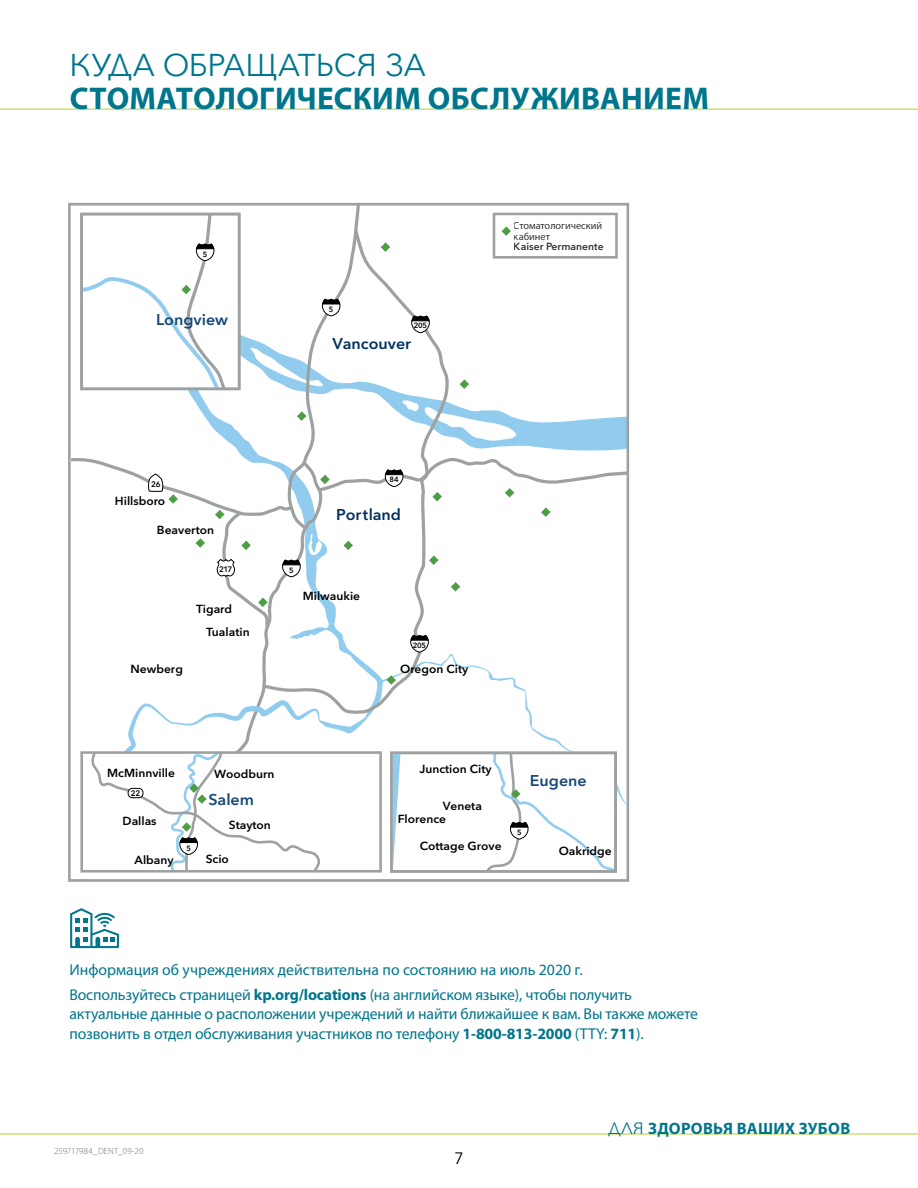
<style>
.page{position:relative;width:918px;height:1188px;background:#fff}
.page>*{position:absolute;margin:0;border:0;box-sizing:border-box;transform-origin:0 0}
.t1{font:700 31.5px "Myriad Pro";letter-spacing:.01em;color:#00768c}
.t2{font:31.5px "Avenir Next";letter-spacing:-.005em;color:#00768c}
.t3{font:700 16.5px "Myriad Pro";letter-spacing:.015em;color:#00768c}
.t4{font:16.5px "Avenir Next";color:#000}
.t5{font:15.75px/24.9px "Myriad Pro";letter-spacing:-.01em;color:#00768c}
.t6{font:600 15.45px "Avenir Next LT Pro";color:#164777}
.t7{font:600 15.45px "Avenir Next LT Pro";color:#00305f}
.t8{font:600 11.7px/13.5px "Avenir Next LT Pro";color:#000}
.t9{font:10.35px/10.4px "Myriad Pro";color:#000}
.t10{font:600 10.35px "Avenir Next LT Pro";color:#000}
.t11{font:300 9px "Myriad Pro";letter-spacing:.005em;color:#6d6e71}
.t12{font:600 7.95px "Avenir Next LT Pro";letter-spacing:-.035em;color:#000}
.t13{font:600 7.5px "Avenir Next LT Pro";letter-spacing:-.02em;color:#000}
.s1{font-weight:700}
.s2{font-family:"Avenir Next";font-weight:400}
</style>
<div class="page">
<hr style="left:0;top:1134px;width:918px;height:1px;background:#b3d235">
<hr style="left:0;top:109px;width:918px;height:1px;background:#b3d235">
<svg style="left:70px;top:908px;width:49px;height:40px"></svg>
<svg style="left:68px;top:202px;width:561px;height:673px"></svg>
<h1 class="t2" style="left:69px;top:39px;width:358px">КУДА ОБРАЩАТЬСЯ ЗА</h1>
<h1 class="t1" style="left:70px;top:78px;width:641px">СТОМАТОЛОГИЧЕСКИМ ОБСЛУЖИВАНИЕМ</h1>
<p class="t13" style="left:203px;top:250px;width:6px">5</p>
<p class="t6" style="left:156px;top:311px;width:73px">Longview</p>
<p class="t13" style="left:329px;top:305px;width:6px">5</p>
<p class="t13" style="left:414px;top:321px;width:15px">205</p>
<p class="t7" style="left:332px;top:334px;width:80px">Vancouver</p>
<p class="t9" style="left:514px;top:221px;width:90px">Стоматологический кабинет</p>
<p class="t10" style="left:514px;top:240px;width:92px">Kaiser Permanente</p>
<p class="t12" style="left:151px;top:479px;width:11px">26</p>
<p class="t8" style="left:115px;top:495px;width:52px">Hillsboro</p>
<p class="t8" style="left:157px;top:523px;width:59px">Beaverton</p>
<p class="t12" style="left:219px;top:564px;width:15px">217</p>
<p class="t8" style="left:196px;top:603px;width:37px">Tigard</p>
<p class="t8" style="left:131px;top:662px;width:54px">Newberg</p>
<p class="t8" style="left:206px;top:625px;width:45px">Tualatin</p>
<p class="t13" style="left:389px;top:475px;width:11px">84</p>
<p class="t7" style="left:336px;top:505px;width:66px">Portland</p>
<p class="t13" style="left:289px;top:566px;width:6px">5</p>
<p class="t8" style="left:303px;top:589px;width:59px">Milwaukie</p>
<p class="t13" style="left:413px;top:640px;width:15px">205</p>
<p class="t8" style="left:400px;top:662px;width:69px">Oregon City</p>
<p class="t8" style="left:107px;top:766px;width:69px">McMinnville</p>
<p class="t8" style="left:123px;top:814px;width:36px">Dallas</p>
<p class="t12" style="left:131px;top:788px;width:11px">22</p>
<p class="t13" style="left:186px;top:843px;width:6px">5</p>
<p class="t8" style="left:214px;top:767px;width:62px">Woodburn</p>
<p class="t6" style="left:208px;top:790px;width:47px">Salem</p>
<p class="t8" style="left:229px;top:818px;width:44px">Stayton</p>
<p class="t8" style="left:135px;top:853px;width:41px">Albany</p>
<p class="t8" style="left:206px;top:852px;width:25px">Scio</p>
<p class="t8" style="left:419px;top:762px;width:74px">Junction City</p>
<p class="t8" style="left:398px;top:799px;width:86px;text-indent:45px">Veneta<br>Florence</p>
<p class="t6" style="left:530px;top:771px;width:58px">Eugene</p>
<p class="t13" style="left:517px;top:828px;width:6px">5</p>
<p class="t8" style="left:420px;top:839px;width:83px">Cottage Grove</p>
<p class="t8" style="left:559px;top:844px;width:54px">Oakridge</p>
<p class="t5" style="left:69px;top:957px;width:564px">Информация об учреждениях действительна по состоянию на июль 2020 г.<br>Воспользуйтесь страницей <span class="s1">kp.org/locations</span> (на английском языке), чтобы получить</p>
<p class="t5" style="left:69px;top:1004px;width:630px;line-height:19.5px">актуальные данные о расположении учреждений и найти ближайшее к вам. Вы также можете позвонить в отдел обслуживания участников по телефону <span class="s1">1‑800‑813‑2000</span> (TTY: <span class="s1">711</span>).</p>
<p class="t11" style="left:54px;top:1146px;width:91px">259717984_DENT_09-20</p>
<p class="t4" style="left:454px;top:1144px;width:11px">7</p>
<p class="t3" style="left:608px;top:1117px;width:243px"><span class="s2">ДЛЯ</span> ЗДОРОВЬЯ ВАШИХ ЗУБОВ</p>
</div>
